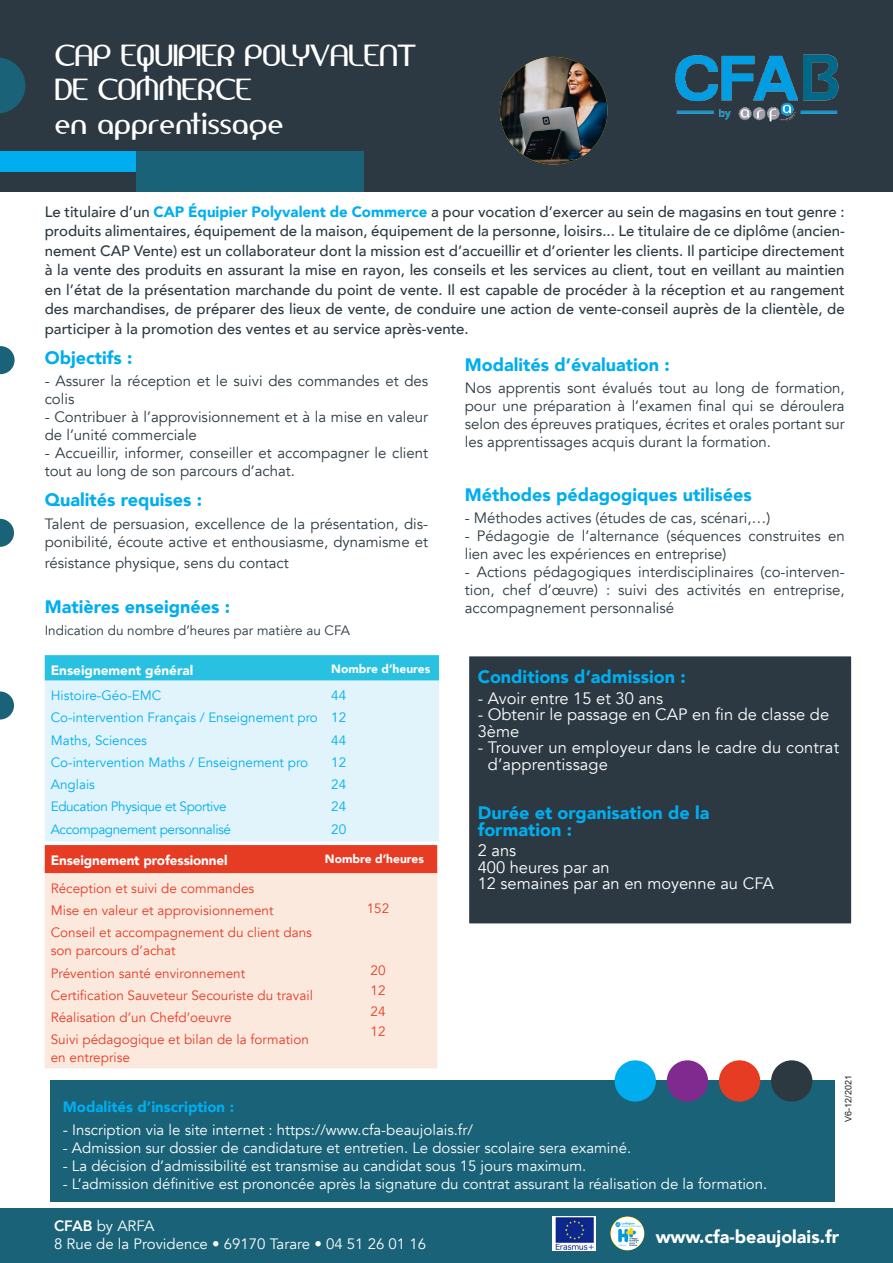
<style>
.page{position:relative;width:893px;height:1263px;background:#fff}
.page>*{position:absolute;margin:0;border:0;box-sizing:border-box;transform-origin:0 0}
.TITRE_A{font:28.5px/34.2px "Amerika Sans";letter-spacing:-.02em;color:#fff}
.TITRE_A-2{font:28.5px "Amerika Sans";color:#fff}
.TITRE_B{font:900 18px/16.5px "Avenir";color:#00aeef}
.t1{font:900 18px "Avenir";color:#fff}
.t2{font:16.5px/16.5px "Avenir";color:#fff}
.t3{font:15px/18px "Avenir";color:#2c3942}
.t4{font:500 15px/19.5px "Avenir";color:#2c3942;text-align:justify}
.t5{font:15px/18px "Avenir";color:#fff}
.TITRE_B-2{font:900 15px "Avenir";color:#00aeef}
.t6{font:13.5px/18px "Avenir";color:#e73c24}
.t7{font:13.5px "Avenir";color:#00aeef}
.t8{font:13.5px "Avenir";letter-spacing:-.03em;color:#00aeef}
.t9{font:900 13.5px "Avenir";letter-spacing:-.01em;color:#fff}
.t10{font:13.5px "Avenir";color:#2c3942}
.t11{font:900 12px "Avenir";color:#fff}
.t12{font:9px "Arial";color:#231f20}
.s1{font-weight:900;color:#00aeef}
.s2{font-size:15.75px}
.s3{font-weight:800}
</style>
<div class="page">
<svg style="left:0;top:346px;width:15px;height:28px"></svg>
<svg style="left:0;top:519px;width:14px;height:28px"></svg>
<svg style="left:0;top:691px;width:14px;height:28px"></svg>
<div style="left:0;top:0;width:893px;height:192px;background:#2c3942"></div>
<div style="left:468px;top:656px;width:384px;height:268px;background:#2c3942"></div>
<div style="left:468px;top:655px;width:385px;height:270px;border:2px solid #fff"></div>
<div style="left:0;top:151px;width:139px;height:21px;background:#00aeef"></div>
<div style="left:137px;top:151px;width:227px;height:41px;background:#196277"></div>
<svg style="left:0;top:57px;width:25px;height:57px"></svg>
<svg style="left:45px;top:655px;width:394px;height:26px;background:#2ec2e2"></svg>
<div style="left:45px;top:681px;width:394px;height:160px;background:#e1f4fc"></div>
<div style="left:45px;top:845px;width:392px;height:28px;background:#e73c24"></div>
<div style="left:45px;top:873px;width:392px;height:195px;background:#fce9de"></div>
<div style="left:0;top:1209px;width:893px;height:54px;background:#196277"></div>
<img style="left:610px;top:1216px;width:34px;height:34px;border-radius:17px">
<img style="left:553px;top:1216px;width:43px;height:34px">
<div style="left:50px;top:1081px;width:785px;height:121px;background:#196277"></div>
<div style="left:615px;top:1060px;width:41px;height:42px;background:#00aeef;border-radius:50%"></div>
<div style="left:667px;top:1060px;width:41px;height:42px;background:#80298f;border-radius:50%"></div>
<div style="left:719px;top:1060px;width:41px;height:42px;background:#e73c24;border-radius:50%"></div>
<div style="left:771px;top:1060px;width:41px;height:42px;background:#2c3941;border-radius:50%"></div>
<img style="left:500px;top:57px;width:107px;height:107px;border-radius:54px">
<img style="left:676px;top:54px;width:163px;height:67px">
<p class="TITRE_A" style="left:54px;top:38px;width:363px">CAP EQUIPIER POLYVALENT<br>DE COMMERCE</p>
<p class="TITRE_A-2" style="left:54px;top:106px;width:231px">en apprentissage</p>
<p class="t4" style="left:45px;top:201px;width:802px">Le titulaire d’un <span class="s1">CAP Équipier Polyvalent de Commerce</span> a pour vocation d’exercer au sein de magasins en tout genre : produits alimentaires, équipement de la maison, équipement de la personne, loisirs... Le titulaire de ce diplôme (ancien&shy;nement CAP Vente) est un collaborateur dont la mission est d’accueillir et d’orienter les clients. Il participe directement à la vente des produits en assurant la mise en rayon, les conseils et les services au client, tout en veillant au maintien en l’état de la présentation marchande du point de vente. Il est capable de procéder à la réception et au rangement des marchandises, de préparer des lieux de vente, de conduire une action de vente-conseil auprès de la clientèle, de participer à la promotion des ventes et au service après-vente.</p>
<p class="TITRE_B" style="left:45px;top:349px;width:89px">Objectifs :</p>
<p class="t3" style="left:45px;top:372px;width:385px">- Assurer la réception et le suivi des commandes et des colis</p>
<p class="t3" style="left:45px;top:408px;width:385px">- Contribuer à l’approvisionnement et à la mise en valeur de l’unité commerciale</p>
<p class="t3" style="left:45px;top:444px;width:385px">- Accueillir, informer, conseiller et accompagner le client tout au long de son parcours d’achat.</p>
<p class="TITRE_B" style="left:45px;top:491px;width:159px">Qualités requises :</p>
<p class="t3" style="left:45px;top:515px;width:385px">Talent de persuasion, excellence de la présentation, dis&shy;ponibilité, écoute active et enthousiasme, dynamisme et</p>
<p class="t3" style="left:45px;top:554px;width:245px">résistance physique, sens du contact</p>
<p class="TITRE_B" style="left:45px;top:598px;width:187px">Matières enseignées :</p>
<p class="t10" style="left:45px;top:623px;width:307px">Indication du nombre d’heures par matière au CFA</p>
<p class="t9" style="left:51px;top:658px;width:144px">Enseignement général</p>
<p class="t11" style="left:331px;top:659px;width:101px">Nombre d’heures</p>
<p class="t7" style="left:51px;top:687px;width:112px">Histoire-Géo-EMC</p>
<p class="t7" style="left:51px;top:710px;width:269px">Co-intervention Français / Enseignement pro</p>
<p class="t7" style="left:51px;top:732px;width:98px">Maths, Sciences</p>
<p class="t7" style="left:51px;top:754px;width:259px">Co-intervention Maths / Enseignement pro</p>
<p class="t7" style="left:51px;top:776px;width:46px">Anglais</p>
<p class="t8" style="left:51px;top:799px;width:177px">Education Physique et Sportive</p>
<p class="t8" style="left:51px;top:821px;width:182px">Accompagnement personnalisé</p>
<p class="t7" style="left:331px;top:687px;width:17px">44</p>
<p class="t7" style="left:331px;top:710px;width:17px">12</p>
<p class="t7" style="left:331px;top:732px;width:17px">44</p>
<p class="t7" style="left:331px;top:754px;width:17px">12</p>
<p class="t7" style="left:331px;top:776px;width:17px">24</p>
<p class="t7" style="left:331px;top:799px;width:17px">24</p>
<p class="t7" style="left:331px;top:821px;width:17px">20</p>
<p class="t9" style="left:51px;top:848px;width:178px">Enseignement professionnel</p>
<p class="t11" style="left:325px;top:848px;width:101px">Nombre d’heures</p>
<p class="t6" style="left:51px;top:879px;width:205px">Réception et suivi de commandes</p>
<p class="t6" style="left:51px;top:902px;width:224px">Mise en valeur et approvisionnement</p>
<p class="t6" style="left:51px;top:924px;width:263px">Conseil et accompagnement du client dans son parcours d’achat</p>
<p class="t6" style="left:51px;top:964px;width:196px">Prévention santé environnement</p>
<p class="t6" style="left:51px;top:986px;width:264px">Certification Sauveteur Secouriste du travail</p>
<p class="t6" style="left:51px;top:1009px;width:182px">Réalisation d’un Chefd’oeuvre</p>
<p class="t6" style="left:51px;top:1031px;width:260px">Suivi pédagogique et bilan de la formation en entreprise</p>
<p class="t6" style="left:367px;top:900px;width:24px">152</p>
<p class="t6" style="left:371px;top:961px;width:17px">20</p>
<p class="t6" style="left:371px;top:982px;width:17px">12</p>
<p class="t6" style="left:371px;top:1002px;width:17px">24</p>
<p class="t6" style="left:371px;top:1022px;width:17px">12</p>
<p class="TITRE_B" style="left:465px;top:356px;width:206px">Modalités d’évaluation :</p>
<p class="t3" style="left:465px;top:379px;width:381px;text-align:justify">Nos apprentis sont évalués tout au long de formation, pour une préparation à l’examen final qui se déroulera selon des épreuves pratiques, écrites et orales portant sur les apprentissages acquis durant la formation.</p>
<p class="TITRE_B" style="left:465px;top:486px;width:289px">Méthodes pédagogiques utilisées</p>
<p class="t3" style="left:465px;top:509px;width:307px">- Méthodes actives (études de cas, scénari,…)</p>
<p class="t3" style="left:465px;top:527px;width:381px">- Pédagogie de l’alternance (séquences construites en lien avec les expériences en entreprise)</p>
<p class="t3" style="left:465px;top:563px;width:381px;text-align:justify">- Actions pédagogiques interdisciplinaires (co-interven&shy;tion, chef d’œuvre) : suivi des activités en entreprise, accompagnement personnalisé</p>
<p class="TITRE_B" style="left:478px;top:668px;width:209px">Conditions d’admission :</p>
<p class="t2" style="left:478px;top:690px;width:187px">- Avoir entre 15 et 30 ans</p>
<p class="t2" style="left:478px;top:706px;width:353px">- Obtenir le passage en CAP en fin de classe de<br>3ème</p>
<p class="t2" style="left:488px;top:739px;width:353px;text-indent:-10px">- Trouver un employeur dans le cadre du contrat d’apprentissage</p>
<p class="TITRE_B" style="left:478px;top:804px;width:233px">Durée et organisation de la formation :</p>
<p class="t2" style="left:478px;top:843px;width:40px">2 ans</p>
<p class="t2" style="left:478px;top:859px;width:134px">400 heures par an</p>
<p class="t2" style="left:478px;top:876px;width:298px">12 semaines par an en moyenne au CFA</p>
<p class="TITRE_B-2" style="left:63px;top:1093px;width:173px">Modalités d’inscription :</p>
<p class="t5" style="left:63px;top:1121px;width:412px"><span class="s2">-</span> Inscription via le site internet : https://www.cfa-beaujolais.fr/</p>
<p class="t5" style="left:63px;top:1139px;width:570px">- Admission sur dossier de candidature et entretien. Le dossier scolaire sera examiné.</p>
<p class="t5" style="left:63px;top:1157px;width:525px">- La décision d’admissibilité est transmise au candidat sous 15 jours maximum.</p>
<p class="t5" style="left:63px;top:1175px;width:706px">- L’admission définitive est prononcée après la signature du contrat assurant la réalisation de la formation.</p>
<p class="t12" style="left:842px;top:1122px;width:48px;rotate:-90deg">V6-12/2021</p>
<p class="t5" style="left:54px;top:1217px;width:374px"><span class="s3">CFAB</span> by ARFA<br>8 Rue de la Providence • 69170 Tarare • 04 51 26 01 16</p>
<p class="t1" style="left:656px;top:1221px;width:185px">www.cfa-beaujolais.fr</p>
</div>
